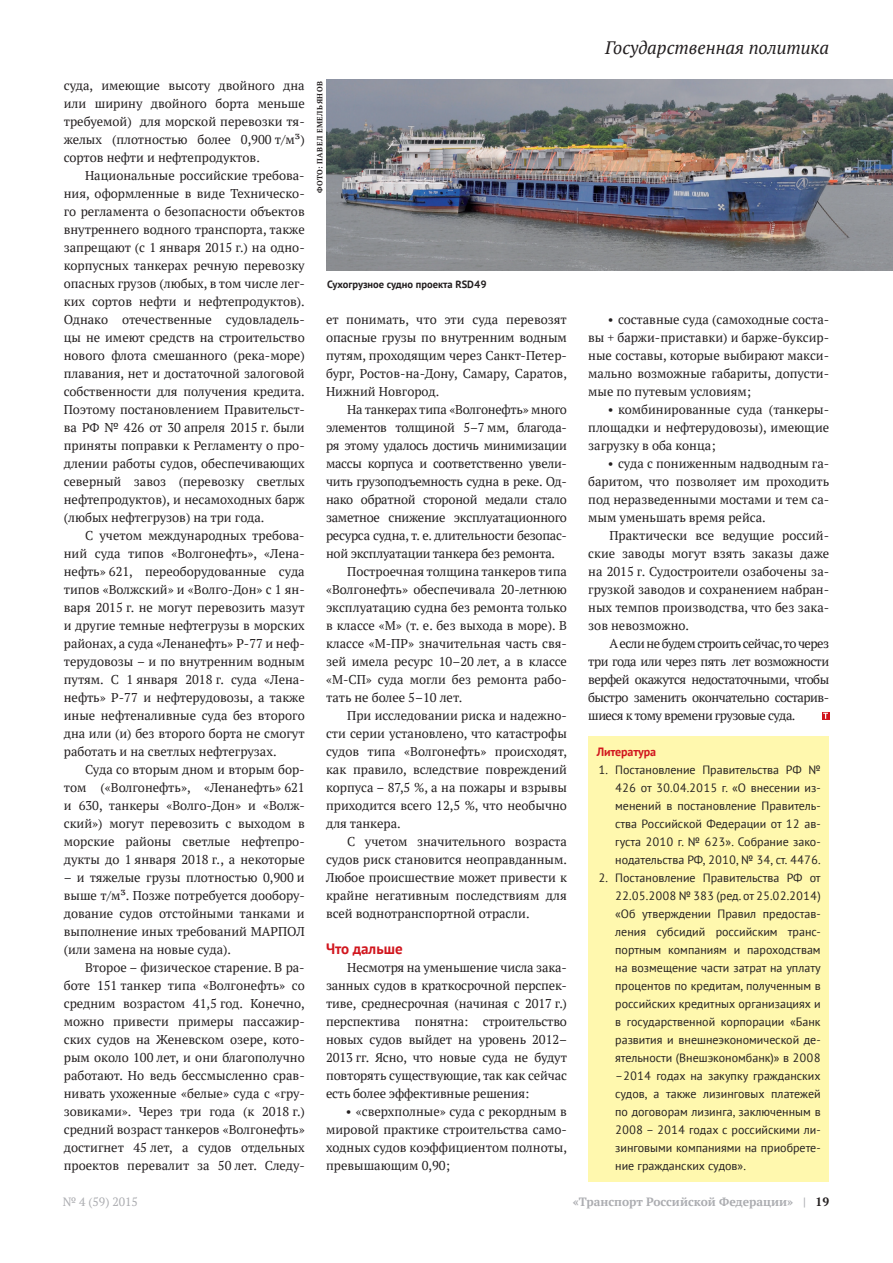
<style>
.page{position:relative;width:893px;height:1263px;background:#fff}
.page>*{position:absolute;margin:0;border:0;box-sizing:border-box;transform-origin:0 0}
.t1{font:italic 18px "PT Serif";color:#231f20}
.t2{font:700 15px "PT Sans";color:#d1161e}
.t3{font:12.75px/18px "PT Serif";color:#231f20;text-align:justify}
.t4{font:12.75px "PT Serif";letter-spacing:-.02em;color:#231f20}
.t5{font:12px/18px "PT Sans";color:#231f20;text-align:justify}
.t6{font:700 12px "PT Serif";color:#acadb1}
.t7{font:12px "PT Serif";color:#acadb1}
.t8{font:700 12px "PT Sans";letter-spacing:-.01em;color:#d1161e}
.t9{font:700 10.5px "PT Sans";color:#231f20}
.t10{font:700 7.5px "PT Serif";letter-spacing:.08em;color:#231f20}
.s1{color:#231f20}
</style>
<div class="page">
<div style="left:588px;top:736px;width:241px;height:445px;background:#fff8ae"></div>
<img style="left:326px;top:80px;width:567px;height:190px">
<svg style="left:822px;top:712px;width:7px;height:7px"></svg>
<svg style="left:823px;top:713px;width:5px;height:6px"></svg>
<p class="t3" style="left:64px;top:76px;width:242px">суда, имеющие высоту двойного дна или ширину двойного борта меньше требуемой) для морской перевозки тя&shy;желых (плотностью более 0,900 т/м³) сортов нефти и нефтепродуктов.</p>
<p class="t3" style="left:64px;top:166px;width:242px;text-indent:21px">Национальные российские требова&shy;ния, оформленные в виде Техническо&shy;го регламента о безопасности объектов внутреннего водного транспорта, также запрещают (с 1 января 2015 г.) на одно&shy;корпусных танкерах речную перевозку опасных грузов (любых, в том числе лег&shy;ких сортов нефти и нефтепродуктов).<br>Однако отечественные судовладель&shy;цы не имеют средств на строительство нового флота смешанного (река-море) плавания, нет и достаточной залоговой собственности для получения кредита.<br>Поэтому постановлением Правительст&shy;ва РФ № 426 от 30 апреля 2015 г. были приняты поправки к Регламенту о про&shy;длении работы судов, обеспечивающих северный завоз (перевозку светлых нефтепродуктов), и несамоходных барж (любых нефтегрузов) на три года.</p>
<p class="t3" style="left:64px;top:526px;width:242px;text-indent:21px">С учетом международных требова&shy;ний суда типов «Волгонефть», «Лена&shy;нефть» 621, переоборудованные суда типов «Волжский» и «Волго-Дон» с 1 ян&shy;варя 2015 г. не могут перевозить мазут и другие темные нефтегрузы в морских районах, а суда «Ленанефть» Р-77 и неф&shy;терудовозы – и по внутренним водным путям. С 1 января 2018 г. суда «Лена&shy;нефть» Р-77 и нефтерудовозы, а также иные нефтеналивные суда без второго дна или (и) без второго борта не смогут работать и на светлых нефтегрузах.</p>
<p class="t3" style="left:64px;top:760px;width:242px;text-indent:21px">Суда со вторым дном и вторым бор&shy;том («Волгонефть», «Ленанефть» 621 и 630, танкеры «Волго-Дон» и «Волж&shy;ский») могут перевозить с выходом в морские районы светлые нефтепро&shy;дукты до 1 января 2018 г., а некоторые</p>
<p class="t3" style="left:64px;top:868px;width:242px">– и тяжелые грузы плотностью 0,900 и выше т/м³. Позже потребуется дообору&shy;дование судов отстойными танками и выполнение иных требований МАРПОЛ (или замена на новые суда).</p>
<p class="t3" style="left:64px;top:958px;width:242px;text-indent:21px">Второе – физическое старение. В ра&shy;боте 151 танкер типа «Волгонефть» со средним возрастом 41,5 год. Конечно, можно привести примеры пассажир&shy;ских судов на Женевском озере, кото&shy;рым около 100 лет, и они благополучно работают. Но ведь бессмысленно срав&shy;нивать ухоженные «белые» суда с «гру&shy;зовиками». Через три года (к 2018 г.) средний возраст танкеров «Волгонефть» достигнет 45 лет, а судов отдельных проектов перевалит за 50 лет. Следу-</p>
<p class="t10" style="left:315px;top:193px;width:113px;rotate:-90deg">ФОТО: Павел Емельянов</p>
<p class="t9" style="left:327px;top:277px;width:161px">Сухогрузное судно проекта RSD49</p>
<p class="t3" style="left:326px;top:311px;width:242px">ет понимать, что эти суда перевозят опасные грузы по внутренним водным путям, проходящим через Санкт-Петер&shy;бург, Ростов-на-Дону, Самару, Саратов, Нижний Новгород.</p>
<p class="t4" style="left:347px;top:401px;width:221px">На танкерах типа «Волгонефть» много</p>
<p class="t4" style="left:326px;top:419px;width:242px">элементов толщиной 5–7 мм, благода-</p>
<p class="t4" style="left:326px;top:437px;width:242px">ря этому удалось достичь минимизации</p>
<p class="t4" style="left:326px;top:455px;width:242px">массы корпуса и соответственно увели-</p>
<p class="t4" style="left:326px;top:473px;width:242px">чить грузоподъемность судна в реке. Од-</p>
<p class="t4" style="left:326px;top:491px;width:242px">нако обратной стороной медали стало</p>
<p class="t4" style="left:326px;top:509px;width:242px">заметное снижение эксплуатационного</p>
<p class="t4" style="left:326px;top:527px;width:242px">ресурса судна, т. е. длительности безопас-</p>
<p class="t4" style="left:326px;top:545px;width:231px">ной эксплуатации танкера без ремонта.</p>
<p class="t3" style="left:347px;top:563px;width:221px">Построечная толщина танкеров типа</p>
<p class="t3" style="left:326px;top:581px;width:242px">«Волгонефть» обеспечивала 20-летнюю</p>
<p class="t3" style="left:326px;top:599px;width:242px">эксплуатацию судна без ремонта только</p>
<p class="t3" style="left:326px;top:617px;width:242px">в классе «М» (т. е. без выхода в море). В</p>
<p class="t3" style="left:326px;top:635px;width:242px">классе «М-ПР» значительная часть свя-</p>
<p class="t3" style="left:326px;top:653px;width:242px">зей имела ресурс 10–20 лет, а в классе</p>
<p class="t3" style="left:326px;top:671px;width:242px">«М-СП» суда могли без ремонта рабо-</p>
<p class="t3" style="left:326px;top:689px;width:138px">тать не более 5–10 лет.</p>
<p class="t3" style="left:347px;top:707px;width:221px">При исследовании риска и надежно-</p>
<p class="t3" style="left:326px;top:725px;width:242px">сти серии установлено, что катастрофы</p>
<p class="t3" style="left:326px;top:743px;width:242px">судов типа «Волгонефть» происходят,</p>
<p class="t3" style="left:326px;top:761px;width:242px">как правило, вследствие повреждений</p>
<p class="t3" style="left:326px;top:779px;width:242px">корпуса – 87,5 %, а на пожары и взрывы</p>
<p class="t3" style="left:326px;top:797px;width:242px">приходится всего 12,5 %, что необычно</p>
<p class="t3" style="left:326px;top:815px;width:76px">для танкера.</p>
<p class="t3" style="left:347px;top:833px;width:221px">С учетом значительного возраста</p>
<p class="t3" style="left:326px;top:851px;width:242px">судов риск становится неоправданным.</p>
<p class="t3" style="left:326px;top:869px;width:242px">Любое происшествие может привести к</p>
<p class="t3" style="left:326px;top:887px;width:242px">крайне негативным последствиям для</p>
<p class="t3" style="left:326px;top:905px;width:205px">всей воднотранспортной отрасли.</p>
<p class="t2" style="left:326px;top:939px;width:78px">Что дальше</p>
<p class="t3" style="left:326px;top:958px;width:242px;text-indent:21px">Несмотря на уменьшение числа зака&shy;занных судов в краткосрочной перспек&shy;тиве, среднесрочная (начиная с 2017 г.) перспектива понятна: строительство новых судов выйдет на уровень 2012– 2013 гг. Ясно, что новые суда не будут повторять существующие, так как сейчас есть более эффективные решения:</p>
<p class="t3" style="left:326px;top:1102px;width:242px;text-indent:20px">• «сверхполные» суда с рекордным в мировой практике строительства само&shy;ходных судов коэффициентом полноты, превышающим 0,90;</p>
<h1 class="t1" style="left:605px;top:36px;width:226px">Государственная политика</h1>
<p class="t3" style="left:588px;top:310px;width:242px;text-indent:20px">• составные суда (самоходные соста&shy;вы + баржи-приставки) и барже-буксир&shy;ные составы, которые выбирают макси&shy;мально возможные габариты, допусти&shy;мые по путевым условиям;</p>
<p class="t3" style="left:588px;top:400px;width:242px;text-indent:20px">• комбинированные суда (танкеры&shy;площадки и нефтерудовозы), имеющие загрузку в оба конца;</p>
<p class="t3" style="left:588px;top:454px;width:242px;text-indent:20px">• суда с пониженным надводным га&shy;баритом, что позволяет им проходить под неразведенными мостами и тем са&shy;мым уменьшать время рейса.</p>
<p class="t3" style="left:588px;top:526px;width:242px;text-indent:21px">Практически все ведущие россий&shy;ские заводы могут взять заказы даже на 2015 г. Судостроители озабочены за&shy;грузкой заводов и сохранением набран&shy;ных темпов производства, что без зака&shy;зов невозможно.</p>
<p class="t3" style="left:588px;top:634px;width:242px;text-indent:21px">А если не будем строить сейчас, то через три года или через пять лет возможности верфей окажутся недостаточными, чтобы быстро заменить окончательно состарив&shy;шиеся к тому времени грузовые суда.</p>
<p class="t8" style="left:597px;top:744px;width:61px">Литература</p>
<p class="t5" style="left:615px;top:761px;width:207px;text-indent:-17px">1. Постановление Правительства РФ № 426 от 30.04.2015 г. «О внесении из&shy;менений в постановление Правитель&shy;ства Российской Федерации от 12 ав&shy;густа 2010 г. № 623». Собрание зако&shy;нодательства РФ, 2010, № 34, ст. 4476.</p>
<p class="t5" style="left:615px;top:869px;width:207px;text-indent:-17px">2. Постановление Правительства РФ от 22.05.2008 № 383 (ред. от 25.02.2014) «Об утверждении Правил предостав&shy;ления субсидий российским транс&shy;портным компаниям и пароходствам на возмещение части затрат на уплату процентов по кредитам, полученным в российских кредитных организациях и в государственной корпорации «Банк развития и внешнеэкономической де&shy;ятельности (Внешэкономбанк)» в 2008 –2014 годах на закупку гражданских судов, а также лизинговых платежей по договорам лизинга, заключенным в 2008 – 2014 годах с российскими ли&shy;зинговыми компаниями на приобрете&shy;ние гражданских судов».</p>
<p class="t7" style="left:63px;top:1194px;width:77px">№ 4 (59) 2015</p>
<p class="t6" style="left:573px;top:1194px;width:258px">«Транспорт Российской Федерации» | <span class="s1">19</span></p>
</div>
